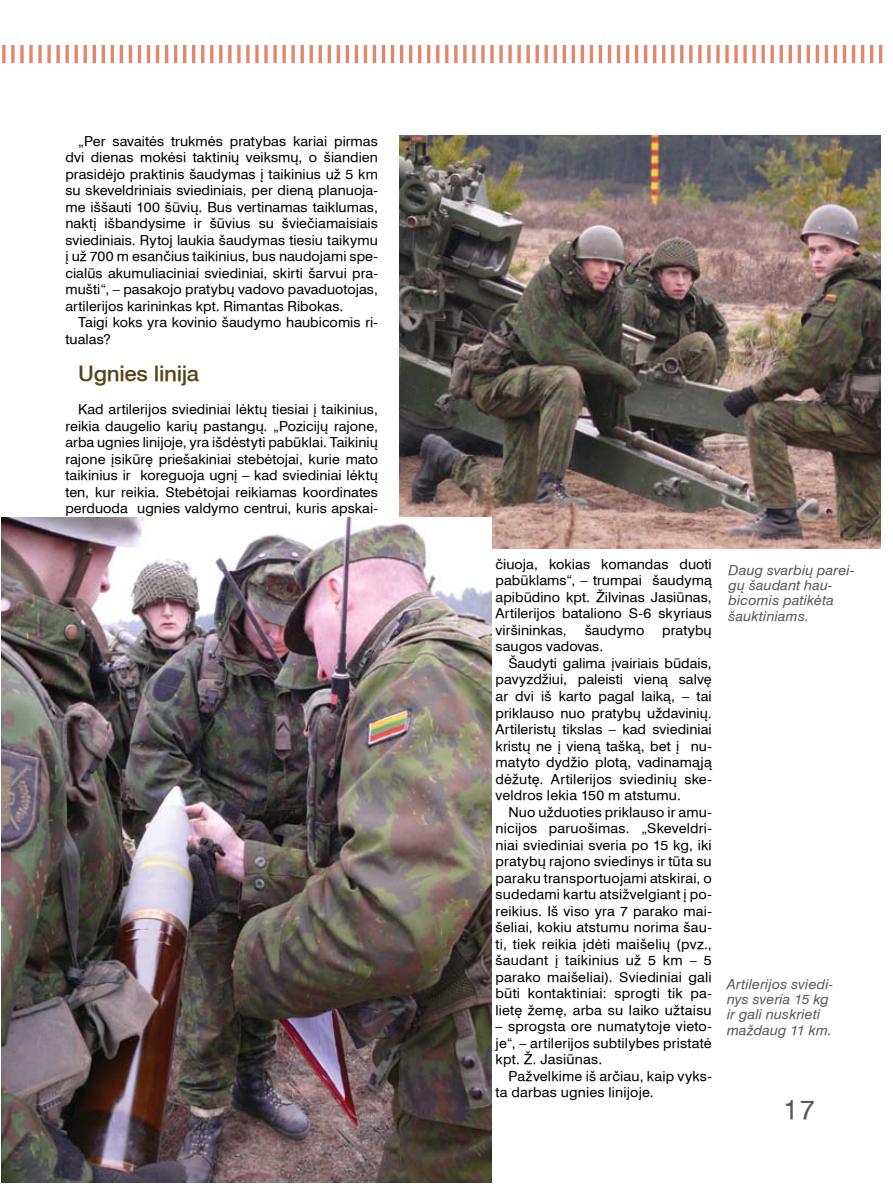
<style>
.page{position:relative;width:893px;height:1191px;background:#fff}
.page>*{position:absolute;margin:0;border:0;box-sizing:border-box;transform-origin:0 0}
.t1{font:27px "Monospace LT";color:#58595b}
.t2{font:500 21px "Helvetica LT";letter-spacing:-.015em;color:#574417;scale:1.06 1}
.t3{font:13.5px/16.5px "Helvetica LT";letter-spacing:.01em;color:#000;text-align:justify;scale:1.06 1}
.t4{font:13.5px/15px "Helvetica LT Italic";letter-spacing:.01em;color:#58595b;scale:1.06 1}
</style>
<div class="page">
<svg style="left:2px;top:45px;width:4px;height:18px"></svg>
<svg style="left:11px;top:45px;width:4px;height:18px"></svg>
<svg style="left:20px;top:45px;width:4px;height:18px"></svg>
<svg style="left:29px;top:45px;width:4px;height:18px"></svg>
<svg style="left:38px;top:45px;width:4px;height:18px"></svg>
<svg style="left:47px;top:45px;width:4px;height:18px"></svg>
<svg style="left:56px;top:45px;width:4px;height:18px"></svg>
<svg style="left:65px;top:45px;width:4px;height:18px"></svg>
<hr style="left:75px;top:45px;width:3px;height:18px;background:#e2866c">
<hr style="left:84px;top:45px;width:3px;height:18px;background:#e2866c">
<hr style="left:93px;top:45px;width:3px;height:18px;background:#e2866c">
<hr style="left:102px;top:45px;width:3px;height:18px;background:#e2866c">
<hr style="left:111px;top:45px;width:3px;height:18px;background:#e2866c">
<hr style="left:120px;top:45px;width:3px;height:18px;background:#e2866c">
<hr style="left:129px;top:45px;width:3px;height:18px;background:#e2866c">
<hr style="left:138px;top:45px;width:3px;height:18px;background:#e2866c">
<hr style="left:147px;top:45px;width:3px;height:18px;background:#e2866c">
<hr style="left:156px;top:45px;width:3px;height:18px;background:#e2866c">
<hr style="left:165px;top:45px;width:3px;height:18px;background:#e2866c">
<hr style="left:174px;top:45px;width:3px;height:18px;background:#e2866c">
<hr style="left:183px;top:45px;width:3px;height:18px;background:#e2866c">
<hr style="left:192px;top:45px;width:3px;height:18px;background:#e2866c">
<hr style="left:201px;top:45px;width:3px;height:18px;background:#e2866c">
<hr style="left:210px;top:45px;width:3px;height:18px;background:#e2866c">
<hr style="left:219px;top:45px;width:3px;height:18px;background:#e2866c">
<svg style="left:228px;top:45px;width:4px;height:18px"></svg>
<svg style="left:237px;top:45px;width:4px;height:18px"></svg>
<svg style="left:246px;top:45px;width:4px;height:18px"></svg>
<svg style="left:255px;top:45px;width:4px;height:18px"></svg>
<svg style="left:264px;top:45px;width:4px;height:18px"></svg>
<svg style="left:273px;top:45px;width:4px;height:18px"></svg>
<svg style="left:282px;top:45px;width:4px;height:18px"></svg>
<svg style="left:291px;top:45px;width:4px;height:18px"></svg>
<svg style="left:300px;top:45px;width:4px;height:18px"></svg>
<hr style="left:310px;top:45px;width:3px;height:18px;background:#e2866c">
<hr style="left:319px;top:45px;width:3px;height:18px;background:#e2866c">
<hr style="left:328px;top:45px;width:3px;height:18px;background:#e2866c">
<hr style="left:337px;top:45px;width:3px;height:18px;background:#e2866c">
<hr style="left:346px;top:45px;width:3px;height:18px;background:#e2866c">
<hr style="left:355px;top:45px;width:3px;height:18px;background:#e2866c">
<hr style="left:364px;top:45px;width:3px;height:18px;background:#e2866c">
<hr style="left:373px;top:45px;width:3px;height:18px;background:#e2866c">
<hr style="left:382px;top:45px;width:3px;height:18px;background:#e2866c">
<hr style="left:391px;top:45px;width:3px;height:18px;background:#e2866c">
<hr style="left:400px;top:45px;width:3px;height:18px;background:#e2866c">
<hr style="left:409px;top:45px;width:3px;height:18px;background:#e2866c">
<hr style="left:418px;top:45px;width:3px;height:18px;background:#e2866c">
<hr style="left:427px;top:45px;width:3px;height:18px;background:#e2866c">
<hr style="left:436px;top:45px;width:3px;height:18px;background:#e2866c">
<hr style="left:445px;top:45px;width:3px;height:18px;background:#e2866c">
<hr style="left:454px;top:45px;width:3px;height:18px;background:#e2866c">
<svg style="left:463px;top:45px;width:4px;height:18px"></svg>
<svg style="left:472px;top:45px;width:4px;height:18px"></svg>
<svg style="left:481px;top:45px;width:4px;height:18px"></svg>
<svg style="left:490px;top:45px;width:4px;height:18px"></svg>
<svg style="left:499px;top:45px;width:4px;height:18px"></svg>
<svg style="left:508px;top:45px;width:4px;height:18px"></svg>
<svg style="left:517px;top:45px;width:4px;height:18px"></svg>
<svg style="left:526px;top:45px;width:4px;height:18px"></svg>
<svg style="left:535px;top:45px;width:4px;height:18px"></svg>
<hr style="left:545px;top:45px;width:3px;height:18px;background:#e2866c">
<hr style="left:554px;top:45px;width:3px;height:18px;background:#e2866c">
<hr style="left:563px;top:45px;width:3px;height:18px;background:#e2866c">
<hr style="left:572px;top:45px;width:3px;height:18px;background:#e2866c">
<hr style="left:581px;top:45px;width:3px;height:18px;background:#e2866c">
<hr style="left:590px;top:45px;width:3px;height:18px;background:#e2866c">
<hr style="left:599px;top:45px;width:3px;height:18px;background:#e2866c">
<hr style="left:608px;top:45px;width:3px;height:18px;background:#e2866c">
<hr style="left:617px;top:45px;width:3px;height:18px;background:#e2866c">
<hr style="left:626px;top:45px;width:3px;height:18px;background:#e2866c">
<hr style="left:635px;top:45px;width:3px;height:18px;background:#e2866c">
<hr style="left:644px;top:45px;width:3px;height:18px;background:#e2866c">
<hr style="left:653px;top:45px;width:3px;height:18px;background:#e2866c">
<hr style="left:662px;top:45px;width:3px;height:18px;background:#e2866c">
<hr style="left:671px;top:45px;width:3px;height:18px;background:#e2866c">
<hr style="left:680px;top:45px;width:3px;height:18px;background:#e2866c">
<hr style="left:689px;top:45px;width:3px;height:18px;background:#e2866c">
<svg style="left:698px;top:45px;width:4px;height:18px"></svg>
<svg style="left:707px;top:45px;width:4px;height:18px"></svg>
<svg style="left:716px;top:45px;width:4px;height:18px"></svg>
<svg style="left:725px;top:45px;width:4px;height:18px"></svg>
<svg style="left:734px;top:45px;width:4px;height:18px"></svg>
<svg style="left:743px;top:45px;width:4px;height:18px"></svg>
<svg style="left:752px;top:45px;width:4px;height:18px"></svg>
<svg style="left:761px;top:45px;width:4px;height:18px"></svg>
<svg style="left:770px;top:45px;width:4px;height:18px"></svg>
<svg style="left:779px;top:45px;width:4px;height:18px"></svg>
<hr style="left:789px;top:45px;width:3px;height:18px;background:#e2866c">
<hr style="left:798px;top:45px;width:3px;height:18px;background:#e2866c">
<hr style="left:807px;top:45px;width:3px;height:18px;background:#e2866c">
<hr style="left:816px;top:45px;width:3px;height:18px;background:#e2866c">
<hr style="left:825px;top:45px;width:3px;height:18px;background:#e2866c">
<hr style="left:834px;top:45px;width:3px;height:18px;background:#e2866c">
<hr style="left:843px;top:45px;width:3px;height:18px;background:#e2866c">
<hr style="left:852px;top:45px;width:3px;height:18px;background:#e2866c">
<hr style="left:861px;top:45px;width:3px;height:18px;background:#e2866c">
<hr style="left:870px;top:45px;width:3px;height:18px;background:#e2866c">
<hr style="left:879px;top:45px;width:3px;height:18px;background:#e2866c">
<img style="left:399px;top:135px;width:481px;height:414px">
<img style="left:2px;top:517px;width:489px;height:665px">
<p class="t3" style="left:65px;top:133px;width:296px;text-indent:13px">„Per savaitės trukmės pratybas kariai pirmas dvi dienas mokėsi taktinių veiksmų, o šiandien prasidėjo praktinis šaudymas į taikinius už 5 km su skeveldriniais sviediniais, per dieną planuoja&shy;me iššauti 100 šūvių. Bus vertinamas taiklumas, naktį išbandysime ir šūvius su šviečiamaisiais sviediniais. Rytoj laukia šaudymas tiesiu taikymu į už 700 m esančius taikinius, bus naudojami spe&shy;cialūs akumuliaciniai sviediniai, skirti šarvui pra&shy;mušti“, – pasakojo pratybų vadovo pavaduotojas, artilerijos karininkas kpt. Rimantas Ribokas.</p>
<p class="t3" style="left:65px;top:314px;width:296px;text-indent:13px">Taigi koks yra kovinio šaudymo haubicomis ri&shy;tualas?</p>
<h2 class="t2" style="left:78px;top:360px;width:116px">Ugnies linija</h2>
<p class="t3" style="left:65px;top:401px;width:296px;text-indent:13px">Kad artilerijos sviediniai lėktų tiesiai į taikinius, reikia daugelio karių pastangų. „Pozicijų rajone, arba ugnies linijoje, yra išdėstyti pabūklai. Taikinių rajone įsikūrę priešakiniai stebėtojai, kurie mato taikinius ir koreguoja ugnį – kad sviediniai lėktų ten, kur reikia. Stebėtojai reikiamas koordinates perduoda ugnies valdymo centrui, kuris apskai-</p>
<p class="t3" style="left:496px;top:556px;width:205px">čiuoja, kokias komandas duoti pabūklams“, – trumpai šaudymą apibūdino kpt. Žilvinas Jasiūnas, Artilerijos bataliono S-6 skyriaus viršininkas,</p>
<p class="t3" style="left:585px;top:622px;width:58px">šaudymo</p>
<p class="t3" style="left:662px;top:622px;width:48px">pratybų</p>
<p class="t3" style="left:496px;top:638px;width:103px">saugos vadovas.</p>
<p class="t3" style="left:508px;top:655px;width:193px">Šaudyti galima įvairiais būdais,</p>
<p class="t3" style="left:496px;top:671px;width:205px">pavyzdžiui, paleisti vieną salvę</p>
<p class="t3" style="left:496px;top:688px;width:205px">ar dvi iš karto pagal laiką, – tai</p>
<p class="t3" style="left:496px;top:704px;width:205px">priklauso nuo pratybų uždavinių.</p>
<p class="t3" style="left:496px;top:721px;width:205px">Artileristų tikslas – kad sviediniai</p>
<p class="t3" style="left:496px;top:737px;width:205px">kristų ne į vieną tašką, bet į nu-</p>
<p class="t3" style="left:496px;top:754px;width:205px">matyto dydžio plotą, vadinamąją</p>
<p class="t3" style="left:496px;top:770px;width:205px">dėžutę. Artilerijos sviedinių ske-</p>
<p class="t3" style="left:496px;top:787px;width:176px">veldros lekia 150 m atstumu.</p>
<p class="t3" style="left:508px;top:803px;width:193px">Nuo užduoties priklauso ir amu-</p>
<p class="t3" style="left:496px;top:820px;width:205px">nicijos paruošimas. „Skeveldri-</p>
<p class="t3" style="left:496px;top:836px;width:205px">niai sviediniai sveria po 15 kg, iki</p>
<p class="t3" style="left:496px;top:853px;width:205px">pratybų rajono sviedinys ir tūta su</p>
<p class="t3" style="left:496px;top:869px;width:205px">paraku transportuojami atskirai, o</p>
<p class="t3" style="left:496px;top:886px;width:205px">sudedami kartu atsižvelgiant į po-</p>
<p class="t3" style="left:496px;top:902px;width:205px">reikius. Iš viso yra 7 parako mai-</p>
<p class="t3" style="left:496px;top:919px;width:205px">šeliai, kokiu atstumu norima šau-</p>
<p class="t3" style="left:496px;top:935px;width:205px">ti, tiek reikia įdėti maišelių (pvz.,</p>
<p class="t3" style="left:496px;top:952px;width:205px">šaudant į taikinius už 5 km – 5</p>
<p class="t3" style="left:496px;top:968px;width:205px">parako maišeliai). Sviediniai gali</p>
<p class="t3" style="left:496px;top:985px;width:205px">būti kontaktiniai: sprogti tik pa-</p>
<p class="t3" style="left:496px;top:1001px;width:205px">lietę žemę, arba su laiko užtaisu</p>
<p class="t3" style="left:496px;top:1018px;width:205px">– sprogsta ore numatytoje vieto&shy;je“, – artilerijos subtilybes pristatė kpt. Ž. Jasiūnas.</p>
<p class="t3" style="left:496px;top:1067px;width:205px;text-indent:13px">Pažvelkime iš arčiau, kaip vyks&shy;ta darbas ugnies linijoje.</p>
<p class="t4" style="left:729px;top:562px;width:120px">Daug svarbių parei&shy;gų šaudant hau&shy;bicomis patikėta</p>
<p class="t4" style="left:729px;top:609px;width:77px">šauktiniams.</p>
<p class="t4" style="left:727px;top:976px;width:102px">Artilerijos sviedi&shy;nys sveria 15 kg ir gali nuskrieti</p>
<p class="t4" style="left:727px;top:1022px;width:100px">maždaug 11 km.</p>
<h1 class="t1" style="left:783px;top:1092px;width:34px">17</h1>
</div>
